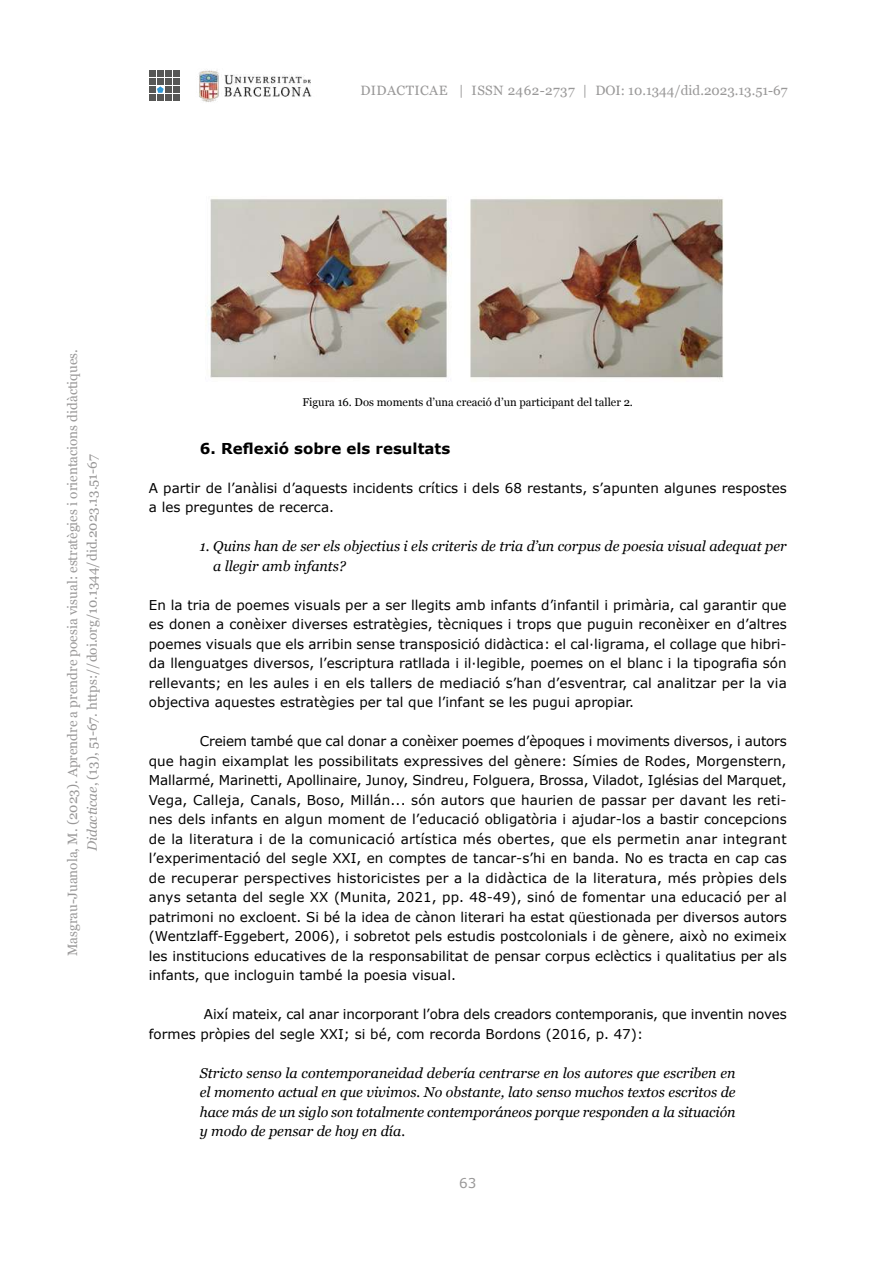
<style>
.page{position:relative;width:893px;height:1263px;background:#fff}
.page>*{position:absolute;margin:0;border:0;box-sizing:border-box;transform-origin:0 0}
.t1{font:700 15px "Verdana";color:#000}
.t2{font:italic 14.25px/19.5px "Georgia";color:#000}
.t3{font:13.5px/19.5px "Verdana";color:#000}
.t4{font:13.5px/19.5px "Georgia";color:#999898;text-align:center}
.t5{font:13.5px "Georgia";letter-spacing:.03em;color:#999898}
.t6{font:13.5px "Verdana";color:#999898}
.t7{font:11.25px "Georgia";color:#000}
.s1{font-style:italic}
</style>
<div class="page">
<img style="left:197px;top:69px;width:115px;height:33px">
<div style="left:165px;top:79px;width:7px;height:6px;background:#575756"></div>
<div style="left:165px;top:86px;width:7px;height:7px;background:#575756"></div>
<div style="left:174px;top:86px;width:6px;height:7px;background:#575756"></div>
<div style="left:149px;top:94px;width:6px;height:7px;background:#575756"></div>
<div style="left:157px;top:94px;width:7px;height:7px;background:#575756"></div>
<div style="left:165px;top:94px;width:7px;height:7px;background:#575756"></div>
<div style="left:174px;top:94px;width:6px;height:7px;background:#575756"></div>
<div style="left:165px;top:71px;width:7px;height:6px;background:#575756"></div>
<svg style="left:174px;top:71px;width:6px;height:14px"></svg>
<svg style="left:149px;top:71px;width:15px;height:22px"></svg>
<img style="left:207px;top:199px;width:517px;height:180px">
<p class="t5" style="left:360px;top:81px;width:429px">DIDACTICAE | ISSN 2462-2737 | DOI: 10.1344/did.2023.13.51-67</p>
<p class="t4" style="left:62px;top:956px;width:608px;rotate:-90deg">Masgrau-Juanola, M. (2023). Aprendre a prendre poesia visual: estratègies i orientacions didàctiques.<br><span class="s1">Didacticae</span>, (13), 51-67. https://doi.org/10.1344/did.2023.13.51-67</p>
<p class="t7" style="left:302px;top:394px;width:332px">Figura 16. Dos moments d’una creació d’un participant del taller 2.</p>
<p class="t1" style="left:200px;top:439px;width:252px">6. Reflexió sobre els resultats</p>
<p class="t3" style="left:149px;top:478px;width:639px">A partir de l’anàlisi d’aquests incidents crítics i dels 68 restants, s’apunten algunes respostes a les preguntes de recerca.</p>
<p class="t2" style="left:213px;top:536px;width:575px;text-indent:-13px">1. Quins han de ser els objectius i els criteris de tria d’un corpus de poesia visual adequat per a llegir amb infants?</p>
<p class="t3" style="left:149px;top:595px;width:639px;text-align:justify">En la tria de poemes visuals per a ser llegits amb infants d’infantil i primària, cal garantir que es donen a conèixer diverses estratègies, tècniques i trops que puguin reconèixer en d’altres poemes visuals que els arribin sense transposició didàctica: el cal·ligrama, el collage que hibri&shy;da llenguatges diversos, l’escriptura ratllada i il·legible, poemes on el blanc i la tipografia són rellevants; en les aules i en els tallers de mediació s’han d’esventrar, cal analitzar per la via objectiva aquestes estratègies per tal que l’infant se les pugui apropiar.</p>
<p class="t3" style="left:149px;top:732px;width:639px;text-align:justify;text-indent:51px">Creiem també que cal donar a conèixer poemes d’èpoques i moviments diversos, i autors que hagin eixamplat les possibilitats expressives del gènere: Símies de Rodes, Morgenstern, Mallarmé, Marinetti, Apollinaire, Junoy, Sindreu, Folguera, Brossa, Viladot, Iglésias del Marquet, Vega, Calleja, Canals, Boso, Millán... són autors que haurien de passar per davant les reti&shy;nes dels infants en algun moment de l’educació obligatòria i ajudar-los a bastir concepcions de la literatura i de la comunicació artística més obertes, que els permetin anar integrant l’experimentació del segle XXI, en comptes de tancar-s’hi en banda. No es tracta en cap cas de recuperar perspectives historicistes per a la didàctica de la literatura, més pròpies dels anys setanta del segle XX (Munita, 2021, pp. 48-49), sinó de fomentar una educació per al patrimoni no excloent. Si bé la idea de cànon literari ha estat qüestionada per diversos autors (Wentzlaff-Eggebert, 2006), i sobretot pels estudis postcolonials i de gènere, això no eximeix les institucions educatives de la responsabilitat de pensar corpus eclèctics i qualitatius per als infants, que incloguin també la poesia visual.</p>
<p class="t3" style="left:149px;top:1005px;width:639px;text-indent:55px">Així mateix, cal anar incorporant l’obra dels creadors contemporanis, que inventin noves formes pròpies del segle XXI; si bé, com recorda Bordons (2016, p. 47):</p>
<p class="t2" style="left:200px;top:1062px;width:537px;text-align:justify">Stricto senso la contemporaneidad debería centrarse en los autores que escriben en el momento actual en que vivimos. No obstante, lato senso muchos textos escritos de hace más de un siglo son totalmente contemporáneos porque responden a la situación y modo de pensar de hoy en día.</p>
<p class="t6" style="left:459px;top:1175px;width:19px">63</p>
</div>
